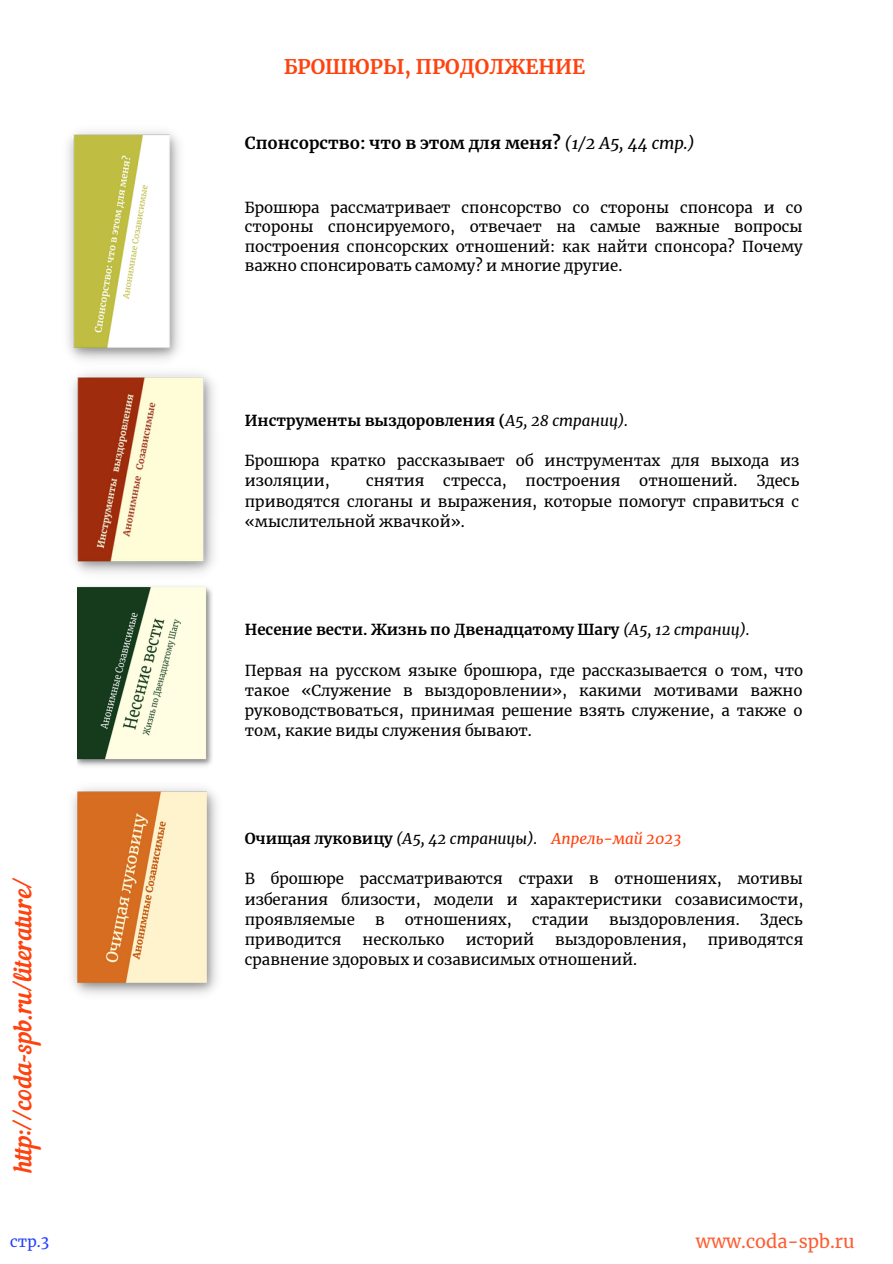
<style>
.page{position:relative;width:893px;height:1264px;background:#fff}
.page>*{position:absolute;margin:0;border:0;box-sizing:border-box;transform-origin:0 0}
.t1{font:25.5px "Nautilus Pompilius";color:#ff420e}
.t2{font:700 19.95px "Merriweather";color:#ff420e}
.t3{font:18px "Merriweather";color:#fd5d31}
.t4{font:700 16.5px "Merriweather";color:#000}
.t5{font:15px/20.2px "Merriweather";color:#000;text-align:justify}
.t6{font:700 15px "Merriweather";color:#000}
.t7{font:italic 15px "Merriweather";color:#000}
.t8{font:15px "Merriweather";color:#233dff}
.s1{font-weight:400;font-style:italic}
.s2{font-weight:700;font-style:normal}
.s3{color:#ff420e}
</style>
<div class="page">
<img style="left:68px;top:131px;width:112px;height:229px">
<img style="left:72px;top:373px;width:142px;height:200px">
<img style="left:78px;top:586px;width:135px;height:180px">
<img style="left:72px;top:788px;width:145px;height:207px">
<h1 class="t1" style="left:12px;top:1171px;width:295px;rotate:-90deg">http://coda-spb.ru/literature/</h1>
<p class="t8" style="left:10px;top:1232px;width:40px">стр.3</p>
<h2 class="t2" style="left:284px;top:54px;width:302px">БРОШЮРЫ, ПРОДОЛЖЕНИЕ</h2>
<p class="t4" style="left:245px;top:132px;width:451px">Спонсорство: что в этом для меня? <span class="s1">(1/2 А5, 44 стр.)</span></p>
<p class="t5" style="left:245px;top:198px;width:559px;line-height:19px">Брошюра рассматривает спонсорство со стороны спонсора и со стороны спонсируемого, отвечает на самые важные вопросы построения спонсорских отношений: как найти спонсора? Почему важно спонсировать самому? и многие другие.</p>
<p class="t6" style="left:245px;top:411px;width:384px">Инструменты выздоровления (<span class="s1">А5, 28 страниц).</span></p>
<p class="t5" style="left:245px;top:450px;width:556px">Брошюра кратко рассказывает об инструментах для выхода из изоляции,</p>
<p class="t5" style="left:245px;top:471px;width:556px;text-indent:121px">снятия стресса, построения отношений. Здесь приводятся слоганы и выражения, которые помогут справиться с «мыслительной жвачкой».</p>
<p class="t6" style="left:245px;top:620px;width:506px">Несение вести. Жизнь по Двенадцатому Шагу <span class="s1">(А5, 12 страниц).</span></p>
<p class="t5" style="left:245px;top:660px;width:559px">Первая на русском языке брошюра, где рассказывается о том, что такое «Служение в выздоровлении», какими мотивами важно руководствоваться, принимая решение взять служение, а также о том, какие виды служения бывают.</p>
<p class="t7" style="left:245px;top:829px;width:438px"><span class="s2">Очищая луковицу</span> (А5, 42 страницы). <span class="s3">Апрель-май 2023</span></p>
<p class="t5" style="left:245px;top:869px;width:560px">В брошюре рассматриваются страхи в отношениях, мотивы избегания близости, модели и характеристики созависимости, проявляемые</p>
<p class="t5" style="left:375px;top:909px;width:11px">в</p>
<p class="t5" style="left:405px;top:909px;width:108px">отношениях,</p>
<p class="t5" style="left:532px;top:909px;width:58px">стадии</p>
<p class="t5" style="left:609px;top:909px;width:132px">выздоровления.</p>
<p class="t5" style="left:759px;top:909px;width:44px">Здесь</p>
<p class="t5" style="left:245px;top:929px;width:98px">приводится</p>
<p class="t5" style="left:362px;top:929px;width:84px">несколько</p>
<p class="t5" style="left:465px;top:929px;width:70px">историй</p>
<p class="t5" style="left:555px;top:929px;width:133px">выздоровления,</p>
<p class="t5" style="left:707px;top:929px;width:97px">приводятся</p>
<p class="t5" style="left:245px;top:949px;width:393px">сравнение здоровых и созависимых отношений.</p>
<p class="t3" style="left:696px;top:1230px;width:160px">www.coda-spb.ru</p>
</div>
